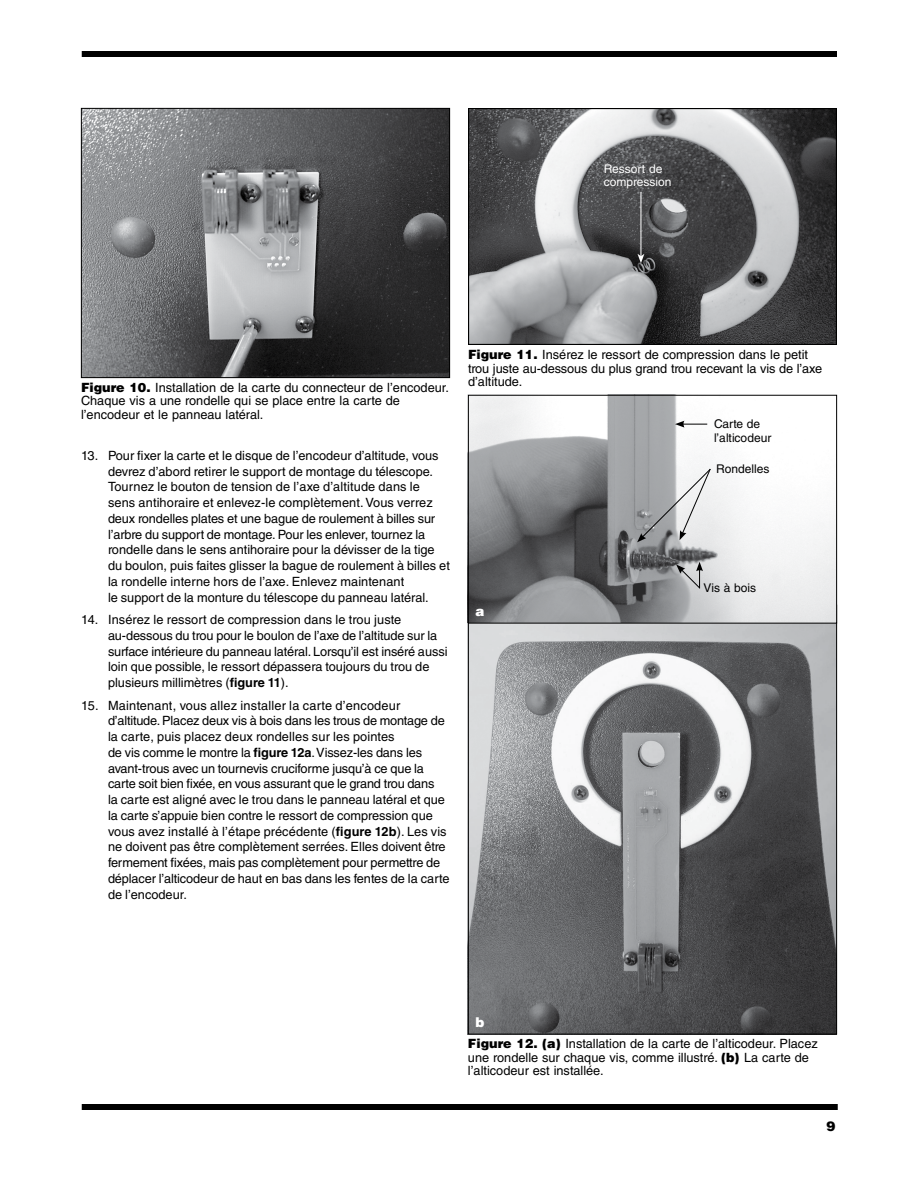
<style>
.page{position:relative;width:918px;height:1188px;background:#fff}
.page>*{position:absolute;margin:0;border:0;box-sizing:border-box;transform-origin:0 0}
.IN_Caption{font:900 13.5px "Helvetica LT Std";color:#fff}
.t1{font:900 13.5px "Helvetica LT Std";color:#000}
.IN_Body_Numbered{font:12.75px/15.8px "Helvetica LT Std";color:#000}
.IN_Caption-2{font:12.75px/13.5px "Helvetica LT Std";color:#000}
.t2{font:12px/13.5px "Helvetica LT Std";color:#000}
.t3{font:12px/13.5px "Helvetica LT Std";color:#fff}
.s1{font-weight:900}
.s2{font-weight:700}
</style>
<div class="page">
<div style="left:82px;top:51px;width:755px;height:6px;background:#000"></div>
<div style="left:82px;top:1104px;width:756px;height:6px;background:#000"></div>
<img style="left:470px;top:110px;width:365px;height:233px">
<div style="left:468px;top:108px;width:369px;height:237px;border:1px solid #000"></div>
<img style="left:83px;top:110px;width:365px;height:266px">
<div style="left:81px;top:108px;width:369px;height:270px;border:1px solid #000"></div>
<hr style="left:641px;top:192px;width:1px;height:64px;background:#fff">
<svg style="left:637px;top:254px;width:7px;height:9px"></svg>
<img style="left:470px;top:624px;width:365px;height:408px">
<img style="left:470px;top:397px;width:365px;height:225px">
<div style="left:468px;top:395px;width:369px;height:229px;border:1px solid #000"></div>
<svg style="left:675px;top:421px;width:32px;height:7px"></svg>
<svg style="left:637px;top:468px;width:74px;height:74px"></svg>
<svg style="left:676px;top:562px;width:27px;height:27px"></svg>
<p class="t3" style="left:604px;top:162px;width:69px">Ressort de compression</p>
<p class="IN_Caption-2" style="left:81px;top:381px;width:370px"><span class="s1">Figure 10.</span> Installation de la carte du connecteur de l’encodeur.<br>Chaque vis a une rondelle qui se place entre la carte de l’encodeur et le panneau latéral.</p>
<p class="IN_Body_Numbered" style="left:108px;top:447px;width:344px;text-indent:-27px">13. Pour fixer la carte et le disque de l’encodeur d’altitude, vous devrez d’abord retirer le support de montage du télescope.<br>Tournez le bouton de tension de l’axe d’altitude dans le sens antihoraire et enlevez-le complètement. Vous verrez deux rondelles plates et une bague de roulement à billes sur l’arbre du support de montage. Pour les enlever, tournez la rondelle dans le sens antihoraire pour la dévisser de la tige du boulon, puis faites glisser la bague de roulement à billes et la rondelle interne hors de l’axe. Enlevez maintenant<br>le support de la monture du télescope du panneau latéral.</p>
<p class="IN_Body_Numbered" style="left:108px;top:612px;width:341px;text-indent:-27px">14. Insérez le ressort de compression dans le trou juste au-dessous du trou pour le boulon de l’axe de l’altitude sur la surface intérieure du panneau latéral. Lorsqu’il est inséré aussi loin que possible, le ressort dépassera toujours du trou de plusieurs millimètres (<span class="s2">figure 11</span>).</p>
<p class="IN_Body_Numbered" style="left:108px;top:697px;width:343px;text-indent:-27px">15. Maintenant, vous allez installer la carte d’encodeur d’altitude. Placez deux vis à bois dans les trous de montage de la carte, puis placez deux rondelles sur les pointes<br>de vis comme le montre la <span class="s2">figure 12a</span>. Vissez-les dans les avant-trous avec un tournevis cruciforme jusqu’à ce que la carte soit bien fixée, en vous assurant que le grand trou dans<br>la carte est aligné avec le trou dans le panneau latéral et que la carte s’appuie bien contre le ressort de compression que vous avez installé à l’étape précédente (<span class="s2">figure 12b</span>). Les vis ne doivent pas être complètement serrées. Elles doivent être fermement fixées, mais pas complètement pour permettre de déplacer l’alticodeur de haut en bas dans les fentes de la carte de l’encodeur.</p>
<p class="IN_Caption-2" style="left:468px;top:348px;width:356px"><span class="s1">Figure 11.</span> Insérez le ressort de compression dans le petit trou juste au-dessous du plus grand trou recevant la vis de l’axe d’altitude.</p>
<p class="t2" style="left:714px;top:417px;width:59px">Carte de l’alticodeur</p>
<p class="t2" style="left:716px;top:462px;width:55px">Rondelles</p>
<p class="IN_Caption" style="left:475px;top:603px;width:11px">a</p>
<p class="t2" style="left:704px;top:581px;width:54px">Vis à bois</p>
<p class="IN_Caption" style="left:475px;top:1014px;width:11px">b</p>
<p class="IN_Caption-2" style="left:468px;top:1037px;width:351px"><span class="s1">Figure 12. (a)</span> Installation de la carte de l’alticodeur. Placez une rondelle sur chaque vis, comme illustré. <span class="s1">(b)</span> La carte de l’alticodeur est installée.</p>
<p class="t1" style="left:826px;top:1117px;width:11px">9</p>
</div>
